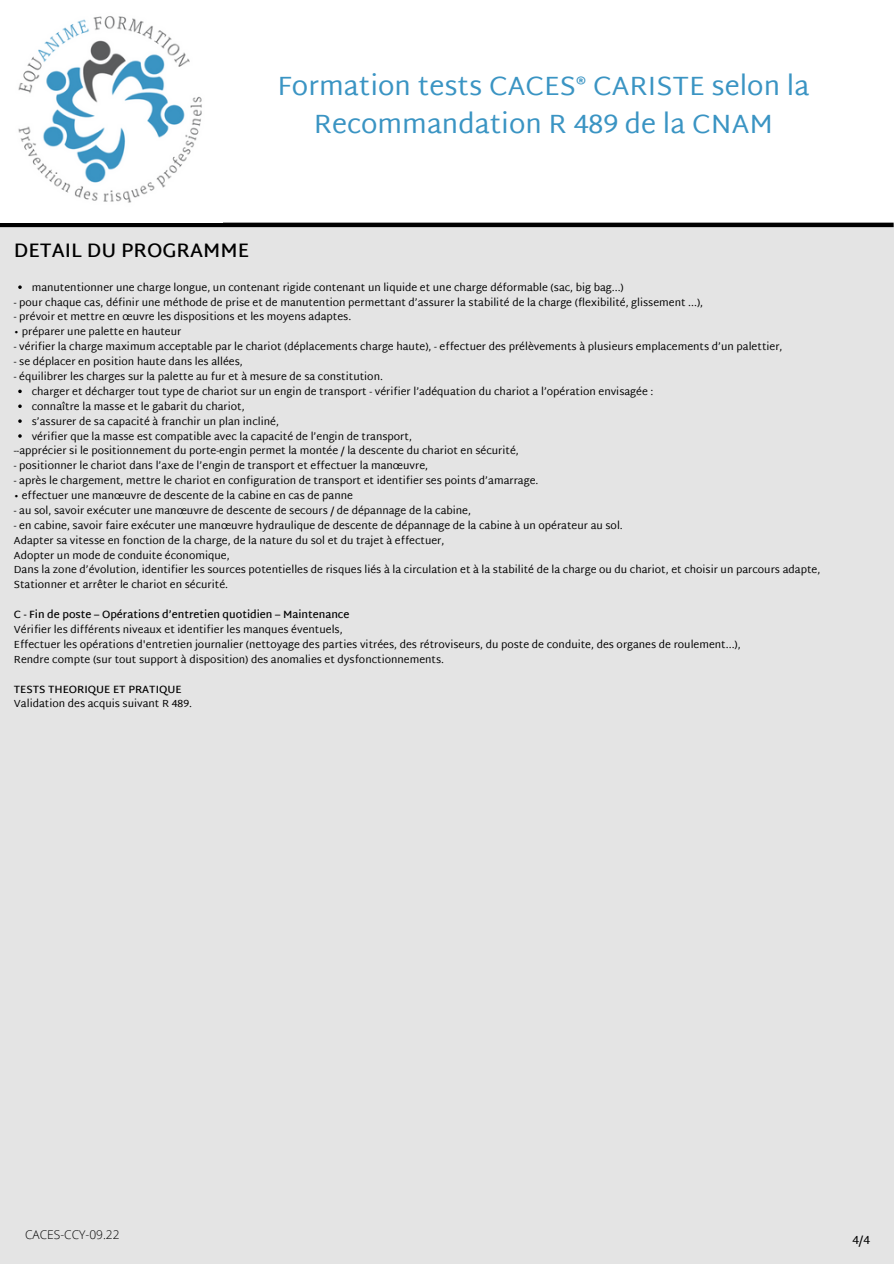
<style>
.page{position:relative;width:894px;height:1264px;background:#fff}
.page>*{position:absolute;margin:0;border:0;box-sizing:border-box;transform-origin:0 0}
.t1{font:27px/37.2px "Martel Sans";color:#3a94c3;text-align:center}
.t2{font:600 19.5px "Martel Sans";color:#000}
.t3{font:300 12px "Open Sans";color:#000}
.t4{font:12px "Martel Sans";color:#000}
.t5{font:10.5px "Martel Sans";color:#000}
.t6{font:600 10.5px "Martel Sans";color:#000}
</style>
<div class="page">
<div style="left:0;top:225px;width:893px;height:1038px;background:#e4e4e4"></div>
<hr style="left:0;top:223px;width:893px;height:4px;background:#000">
<img style="left:18px;top:16px;width:184px;height:187px">
<svg style="left:18px;top:285px;width:4px;height:4px"></svg>
<svg style="left:18px;top:389px;width:4px;height:4px"></svg>
<svg style="left:18px;top:404px;width:4px;height:4px"></svg>
<svg style="left:18px;top:419px;width:4px;height:4px"></svg>
<svg style="left:18px;top:434px;width:4px;height:4px"></svg>
<h1 class="t1" style="left:277px;top:67px;width:533px">Formation tests CACES® CARISTE selon la<br>Recommandation R 489 de la CNAM</h1>
<p class="t2" style="left:14px;top:238px;width:237px">DETAIL DU PROGRAMME</p>
<p class="t5" style="left:32px;top:281px;width:593px">manutentionner une charge longue, un contenant rigide contenant un liquide et une charge déformable (sac, big bag...)</p>
<p class="t5" style="left:14px;top:296px;width:690px">- pour chaque cas, définir une méthode de prise et de manutention permettant d’assurer la stabilité de la charge (flexibilité, glissement ...),</p>
<p class="t5" style="left:14px;top:311px;width:339px">- prévoir et mettre en œuvre les dispositions et les moyens adaptes.</p>
<p class="t5" style="left:14px;top:325px;width:169px">• préparer une palette en hauteur</p>
<p class="t5" style="left:14px;top:340px;width:770px">- vérifier la charge maximum acceptable par le chariot (déplacements charge haute), - effectuer des prélèvements à plusieurs emplacements d’un palettier,</p>
<p class="t5" style="left:14px;top:355px;width:230px">- se déplacer en position haute dans les allées,</p>
<p class="t5" style="left:14px;top:370px;width:370px">- équilibrer les charges sur la palette au fur et à mesure de sa constitution.</p>
<p class="t5" style="left:32px;top:385px;width:623px">charger et décharger tout type de chariot sur un engin de transport - vérifier l’adéquation du chariot a l’opération envisagée :</p>
<p class="t5" style="left:32px;top:400px;width:214px">connaître la masse et le gabarit du chariot,</p>
<p class="t5" style="left:32px;top:415px;width:249px">s’assurer de sa capacité à franchir un plan incliné,</p>
<p class="t5" style="left:32px;top:430px;width:381px">vérifier que la masse est compatible avec la capacité de l’engin de transport,</p>
<p class="t5" style="left:14px;top:444px;width:506px">--apprécier si le positionnement du porte-engin permet la montée / la descente du chariot en sécurité,</p>
<p class="t5" style="left:14px;top:459px;width:416px">- positionner le chariot dans l’axe de l’engin de transport et effectuer la manœuvre,</p>
<p class="t5" style="left:14px;top:474px;width:526px">- après le chargement, mettre le chariot en configuration de transport et identifier ses points d’amarrage.</p>
<p class="t5" style="left:14px;top:489px;width:340px">• effectuer une manœuvre de descente de la cabine en cas de panne</p>
<p class="t5" style="left:14px;top:504px;width:458px">- au sol, savoir exécuter une manœuvre de descente de secours / de dépannage de la cabine,</p>
<p class="t5" style="left:14px;top:519px;width:610px">- en cabine, savoir faire exécuter une manœuvre hydraulique de descente de dépannage de la cabine à un opérateur au sol.</p>
<p class="t5" style="left:14px;top:534px;width:432px">Adapter sa vitesse en fonction de la charge, de la nature du sol et du trajet à effectuer,</p>
<p class="t5" style="left:14px;top:549px;width:217px">Adopter un mode de conduite économique,</p>
<p class="t5" style="left:14px;top:563px;width:807px">Dans la zone d’évolution, identifier les sources potentielles de risques liés à la circulation et à la stabilité de la charge ou du chariot, et choisir un parcours adapte,</p>
<p class="t5" style="left:14px;top:578px;width:216px">Stationner et arrêter le chariot en sécurité.</p>
<p class="t6" style="left:14px;top:608px;width:337px">C - Fin de poste – Opérations d’entretien quotidien – Maintenance</p>
<p class="t5" style="left:14px;top:623px;width:330px">Vérifier les différents niveaux et identifier les manques éventuels,</p>
<p class="t5" style="left:14px;top:638px;width:728px">Effectuer les opérations d'entretien journalier (nettoyage des parties vitrées, des rétroviseurs, du poste de conduite, des organes de roulement...),</p>
<p class="t5" style="left:14px;top:653px;width:431px">Rendre compte (sur tout support à disposition) des anomalies et dysfonctionnements.</p>
<p class="t6" style="left:14px;top:682px;width:169px">TESTS THEORIQUE ET PRATIQUE</p>
<h3 class="t5" style="left:14px;top:697px;width:180px">Validation des acquis suivant R 489.</h3>
<h4 class="t3" style="left:25px;top:1226px;width:96px">CACES-CCY-09.22</h4>
<h2 class="t4" style="left:852px;top:1232px;width:19px">4/4</h2>
</div>
